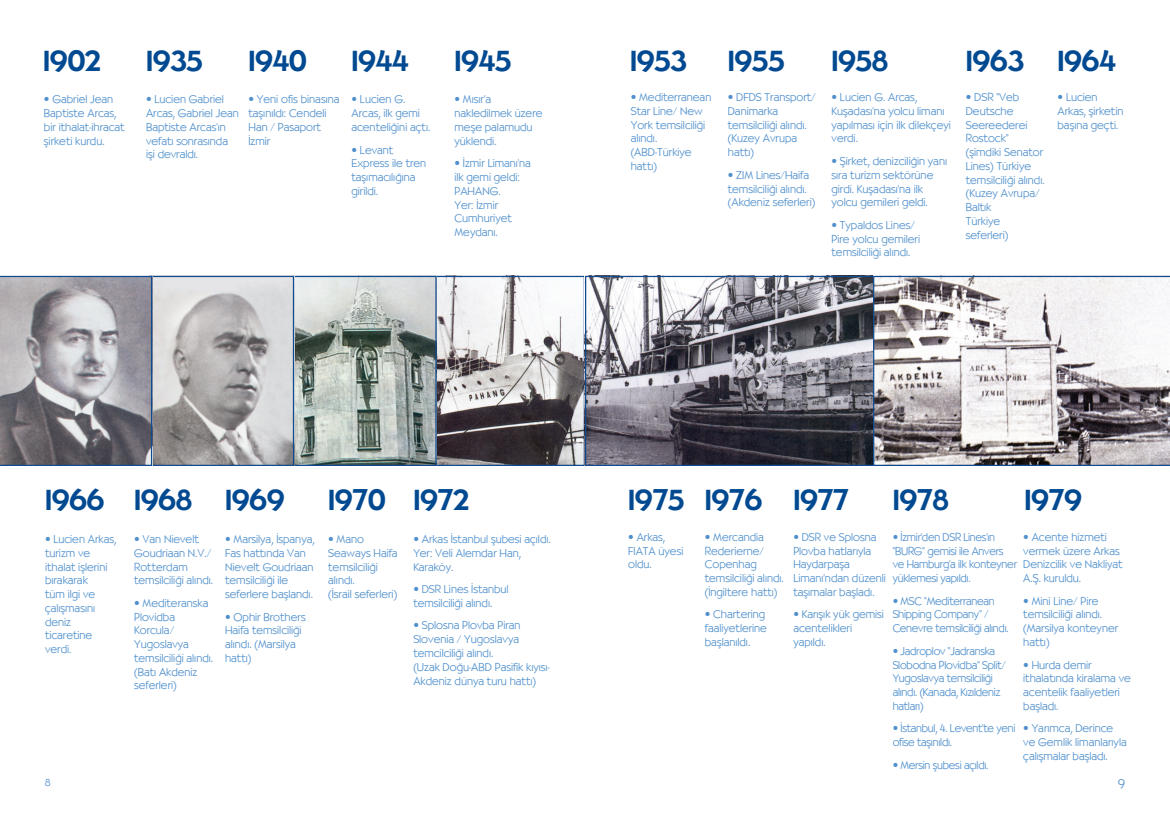
<style>
.page{position:relative;width:1170px;height:815px;background:#fff}
.page>*{position:absolute;margin:0;border:0;box-sizing:border-box;transform-origin:0 0}
.t1{font:500 28.75px "TR Bernhardt";color:#014990}
.t2{font:300 12.5px "TR Bernhardt";color:#5090cc}
.t3{font:300 11.25px/13.8px "TR Bernhardt";color:#5090cc}
.t4{font:300 11.25px/13.8px "TR Bernhardt";letter-spacing:-.02em;color:#5090cc}
.t5{font:300 10px "TR Bernhardt";color:#5090cc}
</style>
<div class="page">
<img style="left:436px;top:278px;width:437px;height:186px">
<div style="left:430px;top:276px;width:155px;height:190px;border:1px solid #124a8e"></div>
<div style="left:585px;top:276px;width:295px;height:190px;border:1px solid #124a8e"></div>
<svg style="left:873px;top:276px;width:296px;height:190px"></svg>
<img style="left:294px;top:278px;width:140px;height:186px">
<div style="left:291px;top:276px;width:145px;height:190px;border:1px solid #124a8e"></div>
<img style="left:152px;top:278px;width:140px;height:186px">
<div style="left:149px;top:276px;width:145px;height:190px;border:1px solid #124a8e"></div>
<svg style="left:0;top:276px;width:152px;height:190px;background:#94939a"></svg>
<p class="t1" style="left:43px;top:44px;width:59px">1902</p>
<p class="t1" style="left:146px;top:44px;width:58px">1935</p>
<p class="t1" style="left:248px;top:44px;width:60px">1940</p>
<p class="t1" style="left:351px;top:44px;width:59px">1944</p>
<p class="t1" style="left:454px;top:44px;width:58px">1945</p>
<p class="t3" style="left:44px;top:93px;width:82px">• Gabriel Jean<br>Baptiste Arcas, bir ithalat-ihracat şirketi kurdu.</p>
<p class="t3" style="left:146px;top:93px;width:94px">• Lucien Gabriel<br>Arcas, Gabriel Jean<br>Baptiste Arcas’ın vefatı sonrasında işi devraldı.</p>
<p class="t3" style="left:248px;top:93px;width:92px">• Yeni ofis binasına taşınıldı: Cendeli<br>Han / Pasaport<br>İzmir</p>
<p class="t3" style="left:351px;top:93px;width:80px">• Lucien G.<br>Arcas, ilk gemi acenteliğini açtı.</p>
<p class="t3" style="left:351px;top:143px;width:76px">• Levant<br>Express ile tren taşımacılığına girildi.</p>
<p class="t3" style="left:454px;top:93px;width:89px">• Mısır’a nakledilmek üzere meşe palamudu yüklendi.</p>
<p class="t3" style="left:454px;top:157px;width:78px">• İzmir Limanı’na ilk gemi geldi:<br>PAHANG.</p>
<p class="t3" style="left:454px;top:198px;width:59px">Yer: İzmir<br>Cumhuriyet<br>Meydanı.</p>
<p class="t1" style="left:630px;top:44px;width:58px">1953</p>
<p class="t1" style="left:727px;top:44px;width:58px">1955</p>
<p class="t1" style="left:831px;top:44px;width:58px">1958</p>
<p class="t1" style="left:965px;top:44px;width:60px">1963</p>
<p class="t1" style="left:1057px;top:44px;width:60px">1964</p>
<p class="t3" style="left:630px;top:91px;width:82px">• Mediterranean<br>Star Line/ New<br>York temsilciliği alındı.</p>
<p class="t3" style="left:630px;top:146px;width:62px">(ABD-Türkiye hattı)</p>
<p class="t3" style="left:831px;top:91px;width:121px">• Lucien G. Arcas,<br>Kuşadası’na yolcu limanı yapılması için ilk dilekçeyi verdi.</p>
<p class="t3" style="left:831px;top:154px;width:117px">• Şirket, denizciliğin yanı sıra turizm sektörüne girdi. Kuşadası’na ilk yolcu gemileri geldi.</p>
<p class="t3" style="left:831px;top:218px;width:90px">• Typaldos Lines/<br>Pire yolcu gemileri temsilciliği alındı.</p>
<p class="t3" style="left:965px;top:91px;width:63px">• DSR “Veb<br>Deutsche<br>Seereederei<br>Rostock”</p>
<p class="t3" style="left:965px;top:146px;width:80px">(şimdiki Senator<br>Lines) Türkiye temsilciliği alındı.</p>
<p class="t3" style="left:965px;top:187px;width:75px">(Kuzey Avrupa/<br>Baltık</p>
<p class="t3" style="left:965px;top:214px;width:44px">Türkiye seferleri)</p>
<p class="t3" style="left:727px;top:91px;width:89px">• DFDS Transport/<br>Danimarka temsilciliği alındı. (Kuzey Avrupa hattı)</p>
<p class="t3" style="left:727px;top:168px;width:83px">• ZIM Lines/Haifa temsilciliği alındı.</p>
<p class="t3" style="left:727px;top:196px;width:89px">(Akdeniz seferleri)</p>
<p class="t3" style="left:1057px;top:91px;width:67px">• Lucien<br>Arkas, şirketin başına geçti.</p>
<p class="t1" style="left:45px;top:484px;width:61px">1966</p>
<p class="t1" style="left:134px;top:484px;width:59px">1968</p>
<p class="t1" style="left:225px;top:484px;width:61px">1969</p>
<p class="t1" style="left:328px;top:484px;width:59px">1970</p>
<p class="t1" style="left:413px;top:484px;width:57px">1972</p>
<p class="t3" style="left:45px;top:532px;width:73px">• Lucien Arkas, turizm ve ithalat işlerini bırakarak<br>tüm ilgi ve çalışmasını deniz ticaretine verdi.</p>
<p class="t3" style="left:134px;top:532px;width:80px">• Van Nievelt<br>Goudriaan N.V./<br>Rotterdam temsilciliği alındı.</p>
<p class="t3" style="left:225px;top:532px;width:91px">• Marsilya, İspanya,<br>Fas hattında Van<br>Nievelt Goudriaan temsilciliği ile seferlere başlandı.</p>
<p class="t3" style="left:225px;top:610px;width:82px">• Ophir Brothers<br>Haifa temsilciliği alındı. (Marsilya hattı)</p>
<p class="t3" style="left:413px;top:532px;width:139px">• Arkas İstanbul şubesi açıldı.</p>
<p class="t3" style="left:413px;top:546px;width:109px">Yer: Veli Alemdar Han,<br>Karaköy.</p>
<p class="t3" style="left:413px;top:582px;width:97px">• DSR Lines İstanbul temsilciliği alındı.</p>
<p class="t3" style="left:413px;top:619px;width:109px">• Splosna Plovba Piran<br>Slovenia / Yugoslavya temcilciliği alındı.</p>
<p class="t3" style="left:413px;top:660px;width:138px">(Uzak Doğu-ABD Pasifik kıyısı-<br>Akdeniz dünya turu hattı)</p>
<p class="t3" style="left:328px;top:532px;width:71px">• Mano<br>Seaways Haifa temsilciliği alındı.</p>
<p class="t3" style="left:328px;top:587px;width:71px">(İsrail seferleri)</p>
<p class="t3" style="left:134px;top:596px;width:80px">• Mediteranska<br>Plovidba<br>Korcula/<br>Yugoslavya temsilciliği alındı. (Batı Akdeniz seferleri)</p>
<p class="t1" style="left:628px;top:484px;width:58px">1975</p>
<p class="t1" style="left:704px;top:484px;width:59px">1976</p>
<p class="t1" style="left:793px;top:484px;width:57px">1977</p>
<p class="t1" style="left:892px;top:484px;width:57px">1978</p>
<p class="t1" style="left:1024px;top:484px;width:59px">1979</p>
<p class="t3" style="left:628px;top:530px;width:57px">• Arkas,<br>FIATA üyesi oldu.</p>
<p class="t3" style="left:704px;top:530px;width:80px">• Mercandia<br>Rederierne/<br>Copenhag temsilciliği alındı. (İngiltere hattı)</p>
<p class="t3" style="left:704px;top:608px;width:64px">• Chartering faaliyetlerine başlanıldı.</p>
<p class="t4" style="left:892px;top:530px;width:126px">• İzmir’den DSR Lines’ın “BURG” gemisi ile Anvers ve Hamburg’a ilk konteyner yüklemesi yapıldı.</p>
<p class="t4" style="left:892px;top:594px;width:117px">• MSC “Mediterranean<br>Shipping Company” /<br>Cenevre temsilciliği alındı.</p>
<p class="t4" style="left:892px;top:644px;width:115px">• Jadroplov “Jadranska<br>Slobodna Plovidba” Split/<br>Yugoslavya temsilciliği alındı. (Kanada, Kızıldeniz hatları)</p>
<p class="t4" style="left:892px;top:722px;width:124px">• İstanbul, 4. Levent’te yeni ofise taşınıldı.</p>
<p class="t4" style="left:892px;top:758px;width:97px">• Mersin şubesi açıldı.</p>
<p class="t3" style="left:1023px;top:530px;width:101px">• Acente hizmeti vermek üzere Arkas<br>Denizcilik ve Nakliyat<br>A.Ş. kuruldu.</p>
<p class="t3" style="left:1023px;top:594px;width:96px">• Mini Line/ Pire temsilciliği alındı. (Marsilya konteyner hattı)</p>
<p class="t3" style="left:1023px;top:658px;width:109px">• Hurda demir ithalatında kiralama ve acentelik faaliyetleri başladı.</p>
<p class="t3" style="left:1023px;top:722px;width:105px">• Yarımca, Derince ve Gemlik limanlarıyla çalışmalar başladı.</p>
<p class="t3" style="left:793px;top:530px;width:94px">• DSR ve Splosna<br>Plovba hatlarıyla<br>Haydarpaşa<br>Limanı’ndan düzenli taşımalar başladı.</p>
<p class="t3" style="left:793px;top:608px;width:92px">• Karışık yük gemisi acentelikleri yapıldı.</p>
<p class="t5" style="left:45px;top:776px;width:7px">8</p>
<p class="t2" style="left:1118px;top:776px;width:8px">9</p>
</div>
